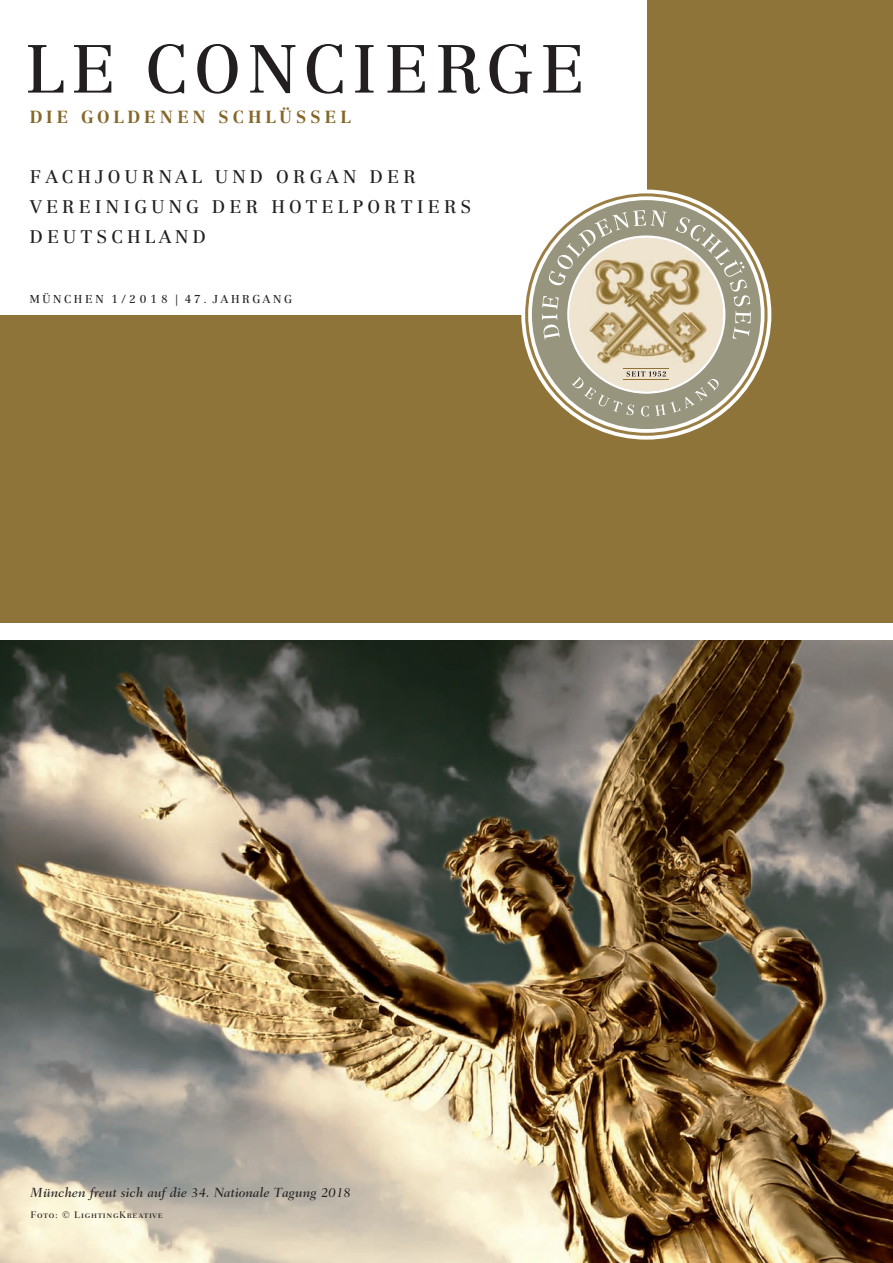
<style>
.page{position:relative;width:893px;height:1263px;background:#fff}
.page>*{position:absolute;margin:0;border:0;box-sizing:border-box;transform-origin:0 0}
.t1{font:66.75px "Centennial";letter-spacing:.1em;color:#231f20}
.t2{font:18px/30px "Centennial";letter-spacing:.235em;color:#231f20}
.t3{font:700 17.25px "Centennial";letter-spacing:.235em;color:#846729}
.t4{font:italic 500 13.5px "Fairfield LH";color:#231f20}
.t5{font:11.25px "Centennial";letter-spacing:.235em;color:#231f20}
.t6{font:9.75px "Fairfield LH Medium SC";letter-spacing:.07em;color:#231f20}
</style>
<div class="page">
<img style="left:0;top:640px;width:893px;height:623px">
<div style="left:0;top:0;width:893px;height:623px;background:#8f743a"></div>
<div style="left:0;top:0;width:646px;height:315px;background:#fff"></div>
<svg style="left:521px;top:190px;width:250px;height:250px"></svg>
<svg style="left:525px;top:193px;width:242px;height:243px"></svg>
<svg style="left:532px;top:200px;width:229px;height:229px"></svg>
<svg style="left:542px;top:210px;width:209px;height:206px;background:#bdb499"></svg>
<hr style="left:623px;top:368px;width:46px;height:1px;background:#907236">
<hr style="left:623px;top:379px;width:46px;height:1px;background:#907236">
<h1 class="t1" style="left:26px;top:43px;width:561px">LE CONCIERGE</h1>
<p class="t3" style="left:30px;top:110px;width:323px">DIE GOLDENEN SCHLÜSSEL</p>
<p class="t2" style="left:30px;top:163px;width:443px">FACHJOURNAL UND ORGAN DER<br>VEREINIGUNG DER HOTELPORTIERS<br>DEUTSCHLAND</p>
<p class="t5" style="left:30px;top:294px;width:264px">MÜNCHEN 1 / 2 0 1 8 | 47. JAHRGANG</p>
<p class="t4" style="left:31px;top:1187px;width:322px">München freut sich auf die 34. Nationale Tagung 2018</p>
<p class="t6" style="left:31px;top:1211px;width:134px">Foto: © LightingKreative</p>
</div>
